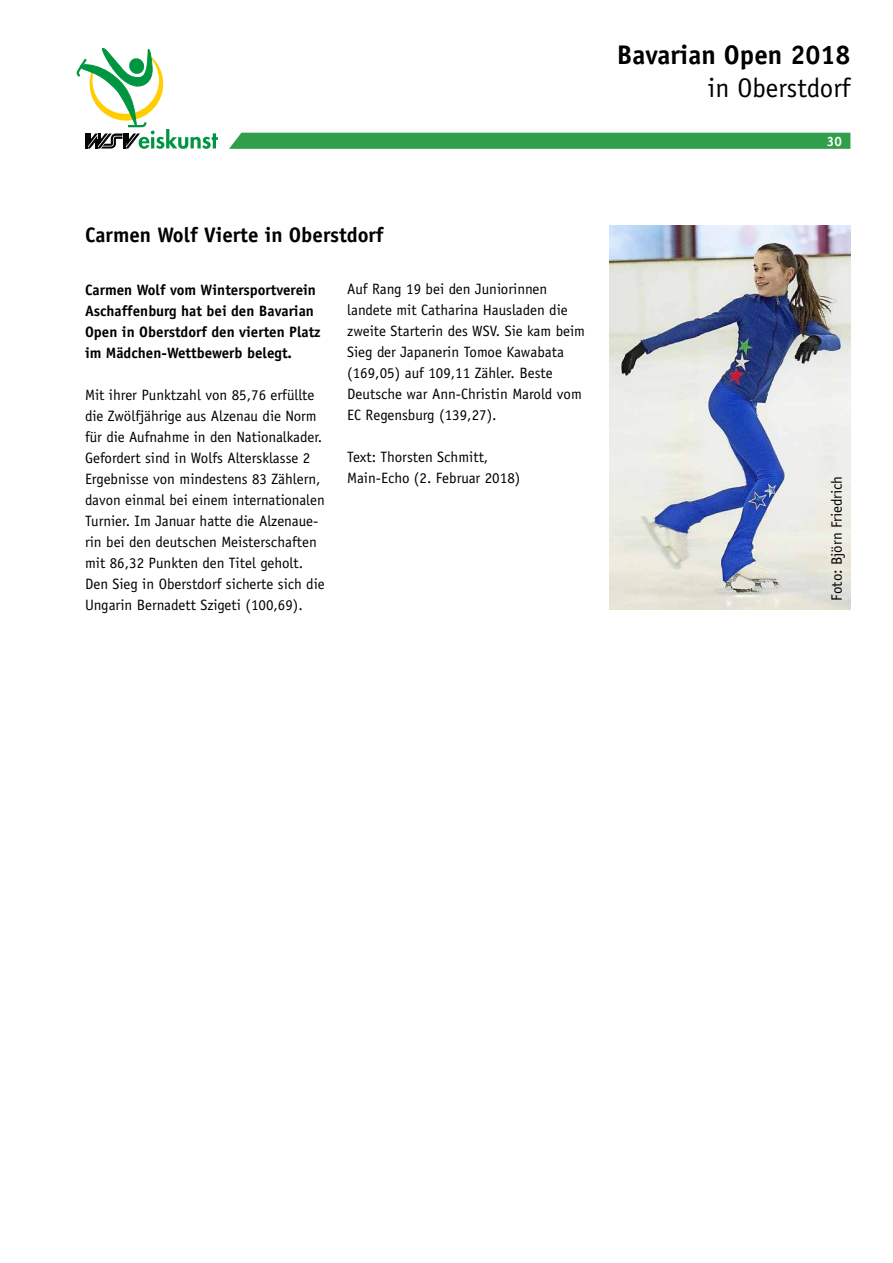
<style>
.page{position:relative;width:893px;height:1263px;background:#fff}
.page>*{position:absolute;margin:0;border:0;box-sizing:border-box;transform-origin:0 0}
.t1{font:700 27px "Officina Sans";color:#000}
.t2{font:27px "Officina Sans";color:#000}
.t3{font:700 21px "Officina Sans";color:#000}
.t4{font:15px/21px "Officina Sans";color:#000}
.t5{font:700 15px/21px "Officina Sans";color:#000}
.t6{font:700 13.5px "Officina Sans";color:#fff}
</style>
<div class="page">
<svg style="left:77px;top:48px;width:141px;height:101px"></svg>
<svg style="left:229px;top:133px;width:621px;height:16px;background:#35a04c"></svg>
<img style="left:609px;top:225px;width:241px;height:384px">
<h2 class="t3" style="left:85px;top:222px;width:300px">Carmen Wolf Vierte in Oberstdorf</h2>
<p class="t5" style="left:85px;top:279px;width:237px">Carmen Wolf vom Wintersportverein Aschaffenburg hat bei den Bavarian Open in Oberstdorf den vierten Platz im Mädchen-Wettbewerb belegt.</p>
<p class="t4" style="left:85px;top:384px;width:241px">Mit ihrer Punktzahl von 85,76 erfüllte die Zwölfjährige aus Alzenau die Norm für die Aufnahme in den Nationalkader.<br>Gefordert sind in Wolfs Altersklasse 2<br>Ergebnisse von mindestens 83 Zählern, davon einmal bei einem internationalen Turnier. Im Januar hatte die Alzenaue&shy;rin bei den deutschen Meisterschaften mit 86,32 Punkten den Titel geholt.<br>Den Sieg in Oberstdorf sicherte sich die Ungarin Bernadett Szigeti (100,69).</p>
<p class="t4" style="left:347px;top:278px;width:239px">Auf Rang 19 bei den Juniorinnen landete mit Catharina Hausladen die zweite Starterin des WSV. Sie kam beim Sieg der Japanerin Tomoe Kawabata (169,05) auf 109,11 Zähler. Beste Deutsche war Ann-Christin Marold vom EC Regensburg (139,27).</p>
<p class="t4" style="left:347px;top:446px;width:175px">Text: Thorsten Schmitt,<br>Main-Echo (2. Februar 2018)</p>
<h1 class="t1" style="left:617px;top:38px;width:235px">Bavarian Open 2018</h1>
<h1 class="t2" style="left:708px;top:72px;width:144px">in Oberstdorf</h1>
<p class="t6" style="left:827px;top:133px;width:17px">30</p>
<p class="t4" style="left:826px;top:601px;width:126px;rotate:-90deg">Foto: Björn Friedrich</p>
</div>
